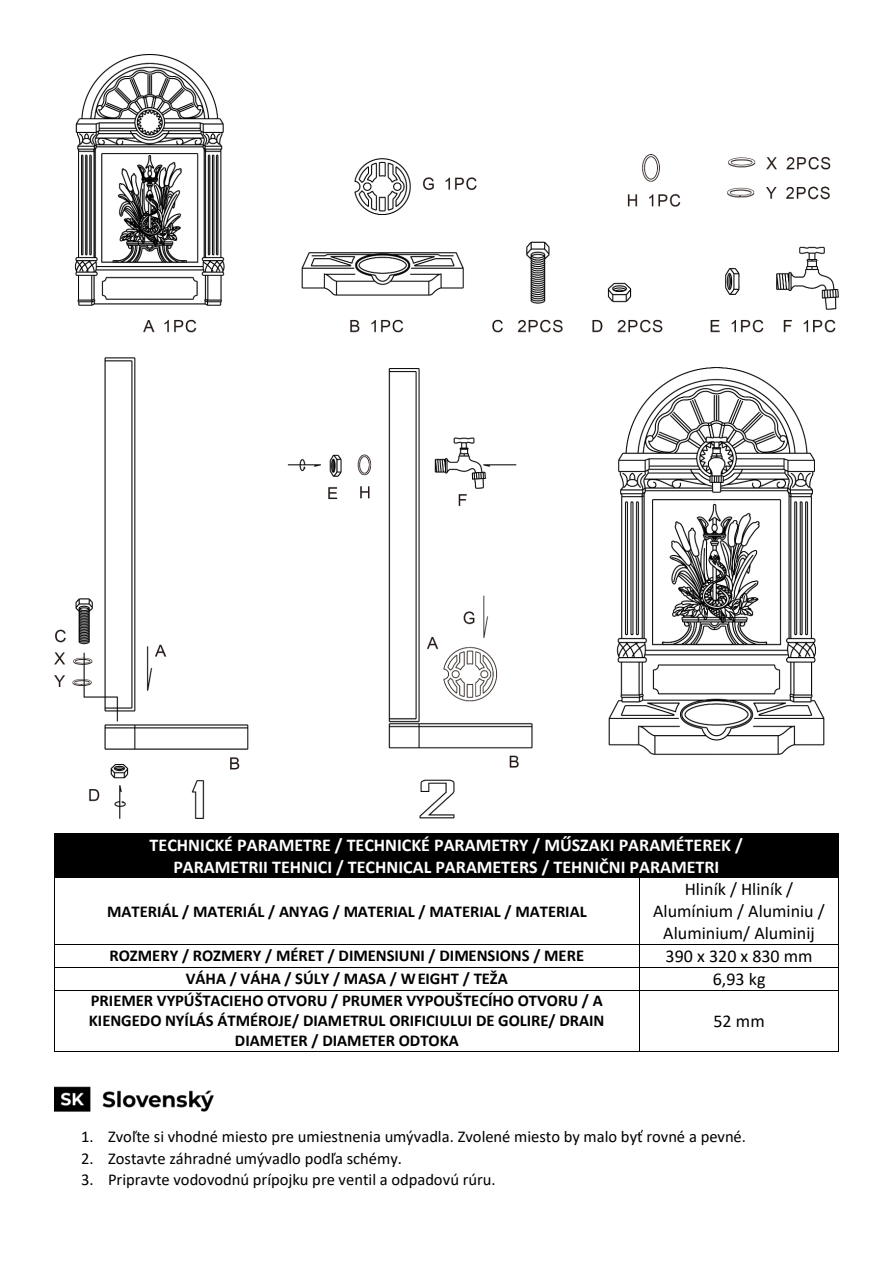
<style>
.page{position:relative;width:893px;height:1263px;background:#fff}
.page>*{position:absolute;margin:0;border:0;box-sizing:border-box;transform-origin:0 0}
.t1{font:700 18px/21.9px "Calibri";color:#fff;text-align:center}
.t2{font:18px/22px "Calibri";color:#000;text-align:center}
.t3{font:700 16.5px/20.1px "Calibri";color:#000;text-align:center}
.t4{font:16.5px "Calibri";color:#000}
</style>
<div class="page">
<div style="left:62px;top:834px;width:769px;height:21px;background:#000"></div>
<div style="left:62px;top:855px;width:769px;height:22px;background:#000"></div>
<hr style="left:55px;top:833px;width:783px;height:1px;background:#000">
<hr style="left:54px;top:834px;width:1px;height:43px;background:#000">
<hr style="left:838px;top:834px;width:1px;height:43px;background:#000">
<hr style="left:55px;top:877px;width:584px;height:1px;background:#000">
<hr style="left:640px;top:877px;width:198px;height:1px;background:#000">
<hr style="left:54px;top:878px;width:1px;height:66px;background:#000">
<hr style="left:639px;top:878px;width:1px;height:66px;background:#000">
<hr style="left:838px;top:878px;width:1px;height:66px;background:#000">
<hr style="left:55px;top:944px;width:584px;height:1px;background:#000">
<hr style="left:640px;top:944px;width:198px;height:1px;background:#000">
<hr style="left:55px;top:967px;width:584px;height:1px;background:#000">
<hr style="left:640px;top:967px;width:198px;height:1px;background:#000">
<svg style="left:54px;top:944px;width:1px;height:46px"></svg>
<hr style="left:55px;top:990px;width:584px;height:1px;background:#000">
<svg style="left:639px;top:944px;width:1px;height:46px"></svg>
<hr style="left:640px;top:990px;width:198px;height:1px;background:#000">
<svg style="left:838px;top:944px;width:1px;height:46px"></svg>
<hr style="left:54px;top:990px;width:1px;height:61px;background:#000">
<hr style="left:55px;top:1051px;width:584px;height:1px;background:#000">
<hr style="left:639px;top:990px;width:1px;height:61px;background:#000">
<hr style="left:640px;top:1051px;width:198px;height:1px;background:#000">
<hr style="left:838px;top:990px;width:1px;height:61px;background:#000">
<img style="left:54px;top:54px;width:785px;height:765px">
<img style="left:54px;top:1086px;width:160px;height:26px">
<p class="t1" style="left:150px;top:835px;width:595px">TECHNICKÉ PARAMETRE / TECHNICKÉ PARAMETRY / MŰSZAKI PARAMÉTEREK /<br>PARAMETRII TEHNICI / TECHNICAL PARAMETERS / TEHNIČNI PARAMETRI</p>
<p class="t3" style="left:107px;top:902px;width:481px">MATERIÁL / MATERIÁL / ANYAG / MATERIAL / MATERIAL / MATERIAL</p>
<p class="t2" style="left:653px;top:880px;width:173px">Hliník / Hliník /<br>Alumínium / Aluminiu /<br>Aluminium/ Aluminij</p>
<p class="t3" style="left:109px;top:947px;width:476px">ROZMERY / ROZMERY / MÉRET / DIMENSIUNI / DIMENSIONS / MERE</p>
<p class="t2" style="left:666px;top:946px;width:149px">390 x 320 x 830 mm</p>
<p class="t3" style="left:186px;top:970px;width:324px">VÁHA / VÁHA / SÚLY / MASA / WEIGHT / TEŽA</p>
<p class="t2" style="left:713px;top:969px;width:54px">6,93 kg</p>
<p class="t3" style="left:89px;top:992px;width:517px">PRIEMER VYPÚŠTACIEHO OTVORU / PRUMER VYPOUŠTECÍHO OTVORU / A<br>KIENGEDO NYÍLÁS ÁTMÉROJE/ DIAMETRUL ORIFICIULUI DE GOLIRE/ DRAIN<br>DIAMETER / DIAMETER ODTOKA</p>
<p class="t2" style="left:713px;top:1011px;width:53px">52 mm</p>
<p class="t4" style="left:81px;top:1129px;width:667px">1. Zvoľte si vhodné miesto pre umiestnenia umývadla. Zvolené miesto by malo byť rovné a pevné.</p>
<p class="t4" style="left:81px;top:1151px;width:323px">2. Zostavte záhradné umývadlo podľa schémy.</p>
<p class="t4" style="left:81px;top:1173px;width:416px">3. Pripravte vodovodnú prípojku pre ventil a odpadovú rúru.</p>
</div>
